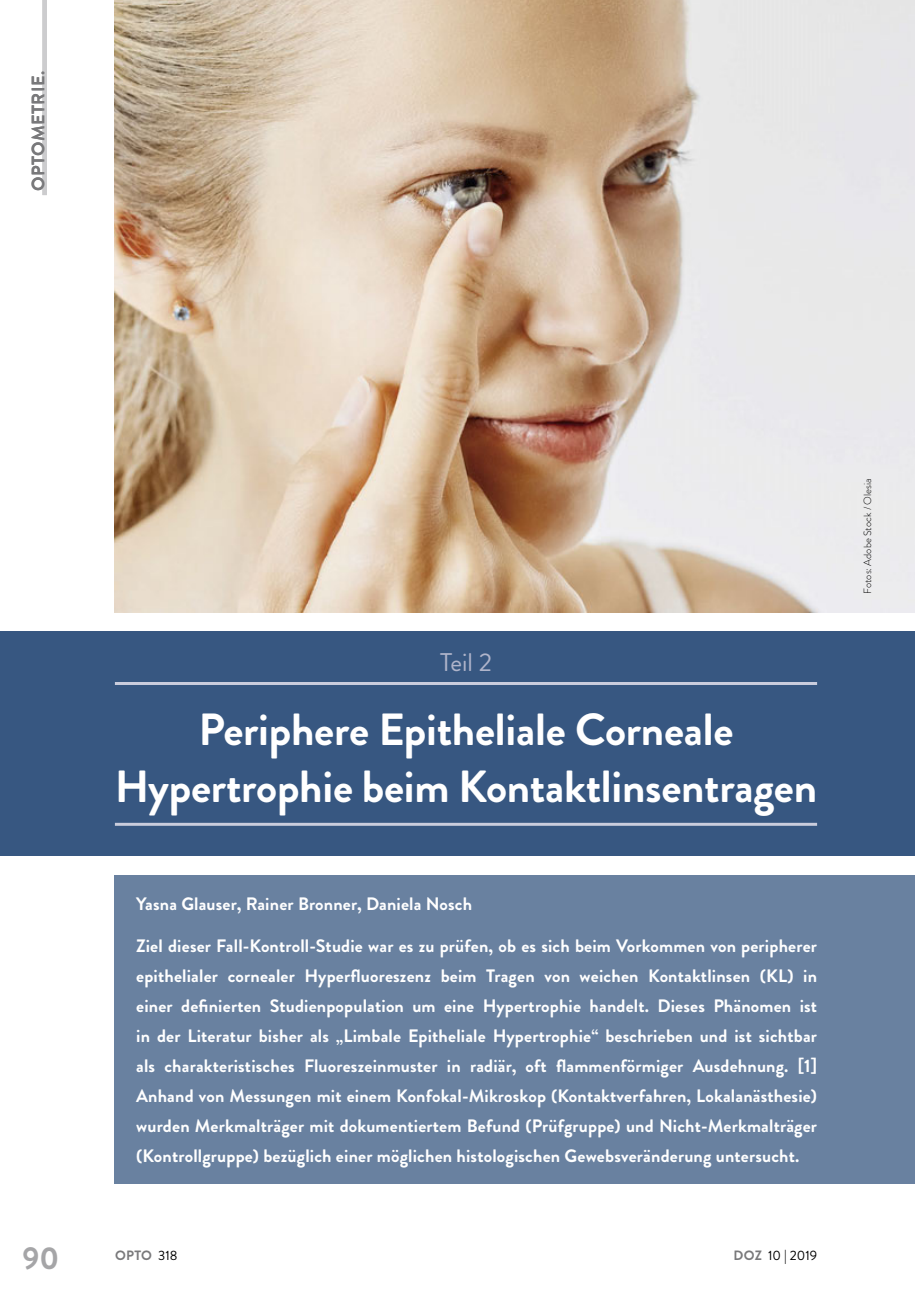
<style>
.page{position:relative;width:915px;height:1293px;background:#fff}
.page>*{position:absolute;margin:0;border:0;box-sizing:border-box;transform-origin:0 0}
.t1{font:700 45px/57px "Brandon Grotesque";letter-spacing:-.005em;color:#fff;text-align:center}
.t2{font:700 31.5px "Brandon Grotesque";color:#a5a5a7}
.t3{font:25.5px "Brandon Grotesque";color:#b0b5cb}
.t4{font:700 18px/30px "Brandon Grotesque";letter-spacing:.01em;color:#fff;text-align:justify}
.t5{font:700 18px "Brandon Grotesque";letter-spacing:.02em;color:#79797b}
.t6{font:13.5px "Brandon Grotesque";color:#000}
.t7{font:700 13.5px "Brandon Grotesque";color:#79797b}
.t8{font:300 10.5px "Brandon Grotesque";color:#000}
.s1{font-weight:400;color:#000}
.s2{font-weight:700;color:#79797b}
</style>
<div class="page">
<div style="left:115px;top:875px;width:799px;height:309px;background:#6981a0"></div>
<img style="left:115px;top:0;width:799px;height:612px">
<div style="left:42px;top:0;width:5px;height:195px;background:#ccccce"></div>
<div style="left:0;top:631px;width:914px;height:225px;background:#375781"></div>
<hr style="left:115px;top:682px;width:701px;height:3px;background:#cacddd">
<hr style="left:115px;top:823px;width:701px;height:3px;background:#cacddd">
<p class="t5" style="left:26px;top:191px;width:121px;rotate:-90deg">OPTOMETRIE.</p>
<h2 class="t2" style="left:23px;top:1236px;width:38px">90</h2>
<h3 class="t3" style="left:440px;top:644px;width:53px">Teil 2</h3>
<h1 class="t1" style="left:115px;top:701px;width:703px">Periphere Epitheliale Corneale<br>Hypertrophie beim Kontaktlinsentragen</h1>
<p class="t4" style="left:136px;top:888px;width:337px">Yasna Glauser, Rainer Bronner, Daniela Nosch</p>
<p class="t4" style="left:136px;top:931px;width:682px">Ziel dieser Fall-Kontroll-Studie war es zu prüfen, ob es sich beim Vorkommen von peripherer epithelialer cornealer Hyperfluoreszenz beim Tragen von weichen Kontaktlinsen (KL) in einer definierten Studienpopulation um eine Hypertrophie handelt. Dieses Phänomen ist in der Literatur bisher als „Limbale Epitheliale Hypertrophie“ beschrieben und ist sichtbar als charakteristisches Fluoreszeinmuster in radiär, oft flammenförmiger Ausdehnung. <sup>[</sup>1<sup>] </sup>Anhand von Messungen mit einem Konfokal-Mikroskop (Kontaktverfahren, Lokalanästhesie) wurden Merkmalträger mit dokumentiertem Befund (Prüfgruppe) und Nicht-Merkmalträger (Kontrollgruppe) bezüglich einer möglichen histologischen Gewebsveränderung untersucht.</p>
<p class="t7" style="left:115px;top:1245px;width:64px">OPTO <span class="s1">318</span></p>
<p class="t6" style="left:733px;top:1246px;width:85px"><span class="s2">DOZ</span> 10 | 2019</p>
<p class="t8" style="left:860px;top:594px;width:117px;rotate:-90deg">Fotos: Adobe Stock / Olesia</p>
</div>
